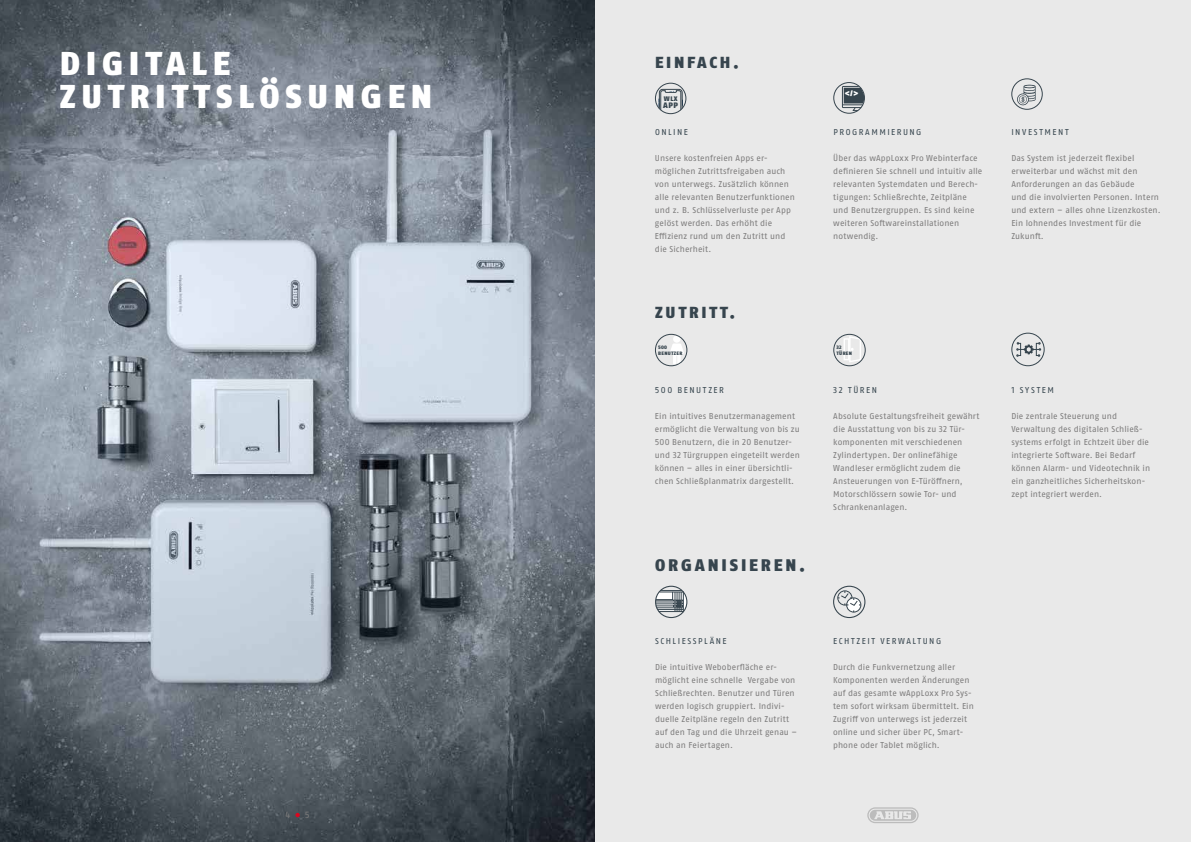
<style>
.page{position:relative;width:1191px;height:842px;background:#fff}
.page>*{position:absolute;margin:0;border:0;box-sizing:border-box;transform-origin:0 0}
.t1{font:900 33px/33px "ABUS Fago Pro";letter-spacing:.17em;color:#fff}
.t2{font:900 16.8px "ABUS Fago Pro";letter-spacing:.17em;color:#37454e}
.t3{font:900 16px "ABUS Fago Pro";letter-spacing:.17em;color:#37454e}
.t4{font:9px "ABUS Fago Pro";color:#7c7b7b}
.t5{font:8.5px/13px "ABUS Fago Pro";letter-spacing:.01em;color:#7c7b7b}
.t6{font:8.5px "ABUS Fago Pro";letter-spacing:.18em;color:#36454e}
.t7{font:900 7.9px "ABUS Fago Pro";color:#37454e}
.t8{font:900 7.9px "ABUS Fago Pro";color:#fff}
.t9{font:900 6.6px "ABUS Fago Pro";color:#37454e}
.t10{font:900 4.9px/5.9px "ABUS Fago Pro";letter-spacing:.07em;color:#37454e}
</style>
<div class="page">
<img style="left:0;top:0;width:595px;height:842px">
<div style="left:595px;top:0;width:596px;height:842px;background:#e9e9e9"></div>
<svg style="left:867px;top:807px;width:51px;height:16px"></svg>
<svg style="left:295px;top:813px;width:5px;height:4px"></svg>
<svg style="left:659px;top:89px;width:24px;height:24px"></svg>
<div style="left:655px;top:83px;width:31px;height:31px;border:1px solid #37454e;border-radius:50%"></div>
<div style="left:843px;top:338px;width:6px;height:22px;border:1px solid #fff"></div>
<svg style="left:848px;top:335px;width:13px;height:28px"></svg>
<div style="left:833px;top:334px;width:32px;height:32px;border:1px solid #37454e;border-radius:50%"></div>
<div style="left:833px;top:82px;width:32px;height:32px;border:1px solid #37454e;border-radius:50%"></div>
<svg style="left:842px;top:86px;width:23px;height:25px"></svg>
<svg style="left:655px;top:590px;width:33px;height:22px"></svg>
<div style="left:655px;top:586px;width:32px;height:32px;border:1px solid #37454e;border-radius:50%"></div>
<div style="left:833px;top:586px;width:32px;height:32px;border:1px solid #37454e;border-radius:50%"></div>
<div style="left:837px;top:590px;width:15px;height:15px;border:1px solid #37454e;border-radius:50%"></div>
<div style="left:846px;top:598px;width:15px;height:14px;background:#525e65;border-radius:50%"></div>
<div style="left:846px;top:597px;width:15px;height:15px;border:1px solid #37454e;border-radius:50%"></div>
<svg style="left:838px;top:591px;width:22px;height:21px"></svg>
<svg style="left:670px;top:343px;width:14px;height:22px"></svg>
<div style="left:673px;top:335px;width:7px;height:8px;background:#fff;border-radius:50%"></div>
<div style="left:655px;top:334px;width:32px;height:32px;border:1px solid #37454e;border-radius:50%"></div>
<svg style="left:1016px;top:342px;width:24px;height:14px"></svg>
<div style="left:1011px;top:333px;width:33px;height:33px;border:1px solid #36454e;border-radius:50%"></div>
<svg style="left:1017px;top:85px;width:18px;height:20px"></svg>
<div style="left:1011px;top:78px;width:31px;height:32px;border:1px solid #37454e;border-radius:50%"></div>
<h1 class="t1" style="left:60px;top:47px;width:374px">DIGITALE<br>ZUTRITTSLÖSUNGEN</h1>
<p class="t4" style="left:285px;top:809px;width:6px">4</p>
<p class="t4" style="left:305px;top:809px;width:6px">5</p>
<h3 class="t3" style="left:655px;top:52px;width:85px">EINFACH.</h3>
<p class="t9" style="left:664px;top:95px;width:15px">WLX</p>
<p class="t7" style="left:663px;top:100px;width:17px">APP</p>
<p class="t6" style="left:655px;top:127px;width:34px">ONLINE</p>
<p class="t5" style="left:655px;top:152px;width:141px">Unsere kostenfreien Apps er&shy;möglichen Zutrittsfreigaben auch von unterwegs. Zusätzlich können alle relevanten Benutzerfunktionen und z. B. Schlüsselverluste per App gelöst werden. Das erhöht die<br>Effizienz rund um den Zutritt und die Sicherheit.</p>
<h3 class="t3" style="left:655px;top:303px;width:82px">ZUTRITT.</h3>
<p class="t10" style="left:658px;top:344px;width:26px">500<br>BENUTZER</p>
<p class="t6" style="left:655px;top:385px;width:70px">500 BENUTZER</p>
<p class="t5" style="left:655px;top:409px;width:146px">Ein intuitives Benutzermanagement ermöglicht die Verwaltung von bis zu 500 Benutzern, die in 20 Benutzer&shy;und 32 Türgruppen eingeteilt werden können – alles in einer übersichtli&shy;chen Schließplanmatrix dargestellt.</p>
<h2 class="t2" style="left:655px;top:555px;width:152px">ORGANISIEREN.</h2>
<p class="t6" style="left:655px;top:636px;width:73px">SCHLIESSPLÄNE</p>
<p class="t5" style="left:655px;top:660px;width:144px">Die intuitive Weboberfläche er&shy;möglicht eine schnelle Vergabe von<br>Schließrechten. Benutzer und Türen werden logisch gruppiert. Indivi&shy;duelle Zeitpläne regeln den Zutritt auf den Tag und die Uhrzeit genau – auch an Feiertagen.</p>
<p class="t8" style="left:844px;top:88px;width:15px">&lt;/&gt;</p>
<p class="t6" style="left:833px;top:127px;width:90px">PROGRAMMIERUNG</p>
<p class="t5" style="left:833px;top:152px;width:151px">Über das wAppLoxx Pro Webinterface definieren Sie schnell und intuitiv alle relevanten Systemdaten und Berech&shy;tigungen: Schließrechte, Zeitpläne und Benutzergruppen. Es sind keine weiteren Softwareinstallationen notwendig.</p>
<p class="t10" style="left:836px;top:344px;width:17px">32<br>TÜREN</p>
<p class="t6" style="left:833px;top:384px;width:45px">32 TÜREN</p>
<p class="t5" style="left:833px;top:409px;width:148px">Absolute Gestaltungsfreiheit gewährt die Ausstattung von bis zu 32 Tür&shy;komponenten mit verschiedenen<br>Zylindertypen. Der onlinefähige<br>Wandleser ermöglicht zudem die<br>Ansteuerungen von E-Türöffnern,<br>Motorschlössern sowie Tor- und<br>Schrankenanlagen.</p>
<p class="t6" style="left:833px;top:636px;width:110px">ECHTZEIT VERWALTUNG</p>
<p class="t5" style="left:833px;top:660px;width:142px">Durch die Funkvernetzung aller<br>Komponenten werden Änderungen auf das gesamte wAppLoxx Pro Sys&shy;tem sofort wirksam übermittelt. Ein<br>Zugriff von unterwegs ist jederzeit online und sicher über PC, Smart&shy;phone oder Tablet möglich.</p>
<p class="t6" style="left:1011px;top:127px;width:59px">INVESTMENT</p>
<p class="t5" style="left:1011px;top:152px;width:151px">Das System ist jederzeit flexibel erweiterbar und wächst mit den<br>Anforderungen an das Gebäude<br>und die involvierten Personen. Intern und extern – alles ohne Lizenzkosten.<br>Ein lohnendes Investment für die<br>Zukunft.</p>
<p class="t6" style="left:1011px;top:384px;width:44px">1 SYSTEM</p>
<p class="t5" style="left:1011px;top:409px;width:140px">Die zentrale Steuerung und<br>Verwaltung des digitalen Schließ&shy;systems erfolgt in Echtzeit über die integrierte Software. Bei Bedarf können Alarm- und Videotechnik in ein ganzheitliches Sicherheitskon&shy;zept integriert werden.</p>
</div>
